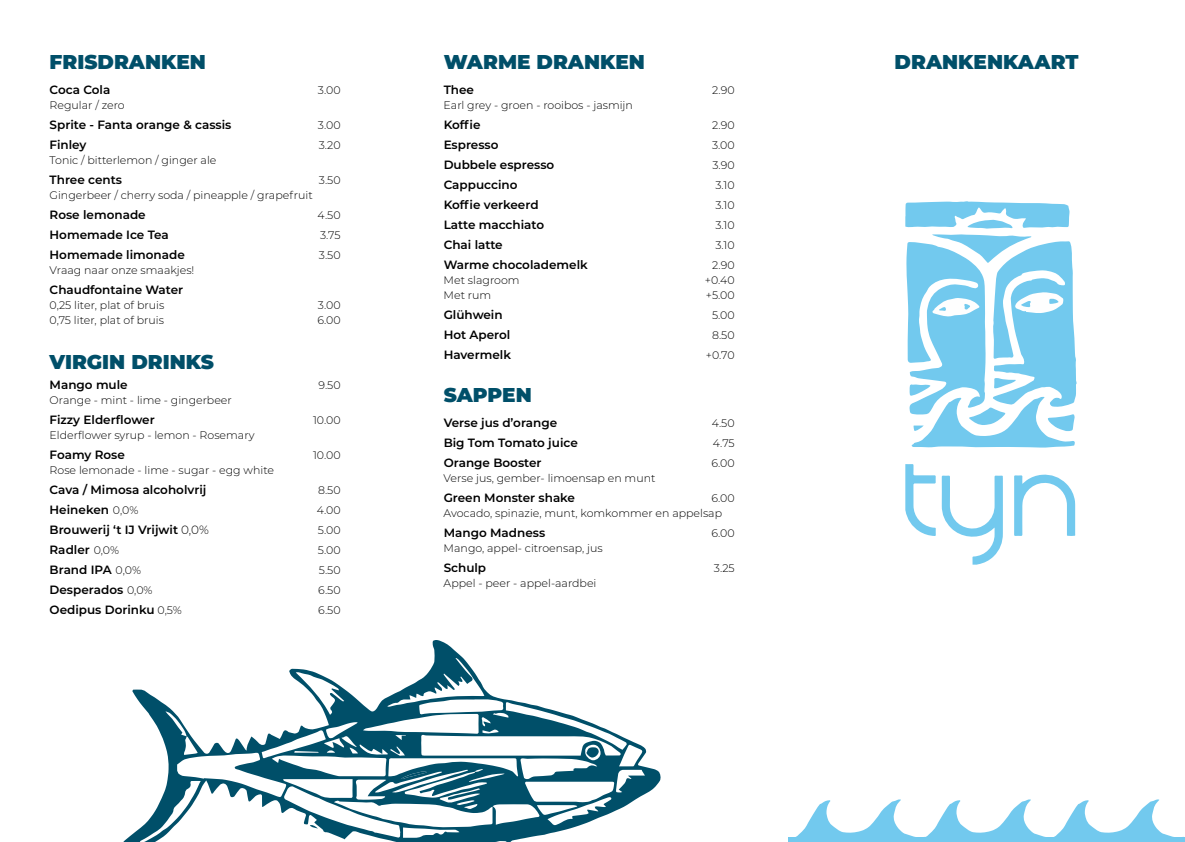
<style>
.page{position:relative;width:1185px;height:842px;background:#fff}
.page>*{position:absolute;margin:0;border:0;box-sizing:border-box;transform-origin:0 0}
.t1{font:900 20px "Montserrat";color:#004f69}
.t2{font:600 12px "Montserrat";color:#000}
.t3{font:300 11px/15px "Montserrat";color:#000}
.s1{font-weight:300;font-size:11px}
.s2{font-weight:300}
</style>
<div class="page">
<svg style="left:942px;top:475px;width:61px;height:90px"></svg>
<svg style="left:1014px;top:474px;width:61px;height:62px"></svg>
<svg style="left:905px;top:464px;width:31px;height:72px"></svg>
<svg style="left:905px;top:201px;width:171px;height:247px"></svg>
<svg style="left:796px;top:799px;width:388px;height:38px"></svg>
<div style="left:788px;top:837px;width:397px;height:5px;background:#72c9ee"></div>
<svg style="left:123px;top:640px;width:538px;height:202px"></svg>
<svg style="left:310px;top:824px;width:8px;height:4px"></svg>
<svg style="left:401px;top:771px;width:25px;height:8px"></svg>
<svg style="left:586px;top:747px;width:13px;height:11px"></svg>
<h1 class="t1" style="left:50px;top:47px;width:158px">FRISDRANKEN</h1>
<p class="t2" style="left:50px;top:81px;width:62px">Coca Cola</p>
<p class="t3" style="left:318px;top:82px;width:24px">3.00</p>
<p class="t3" style="left:50px;top:97px;width:77px">Regular / zero</p>
<p class="t2" style="left:50px;top:116px;width:183px">Sprite - Fanta orange &amp; cassis</p>
<p class="t3" style="left:318px;top:117px;width:24px">3.00</p>
<p class="t2" style="left:50px;top:136px;width:38px">Finley</p>
<p class="t3" style="left:319px;top:137px;width:23px">3.20</p>
<p class="t3" style="left:50px;top:152px;width:168px">Tonic / bitterlemon / ginger ale</p>
<p class="t2" style="left:50px;top:171px;width:74px">Three cents</p>
<p class="t3" style="left:319px;top:172px;width:23px">3.50</p>
<p class="t3" style="left:50px;top:187px;width:265px">Gingerbeer / cherry soda / pineapple / grapefruit</p>
<p class="t2" style="left:50px;top:206px;width:98px">Rose lemonade</p>
<p class="t3" style="left:318px;top:207px;width:24px">4.50</p>
<p class="t2" style="left:50px;top:226px;width:121px">Homemade Ice Tea</p>
<p class="t3" style="left:320px;top:227px;width:22px">3.75</p>
<p class="t2" style="left:50px;top:246px;width:137px">Homemade limonade</p>
<p class="t3" style="left:319px;top:247px;width:23px">3.50</p>
<p class="t3" style="left:50px;top:262px;width:146px">Vraag naar onze smaakjes!</p>
<p class="t2" style="left:50px;top:281px;width:135px">Chaudfontaine Water</p>
<p class="t3" style="left:50px;top:297px;width:116px">0,25 liter, plat of bruis</p>
<p class="t3" style="left:318px;top:297px;width:24px">3.00</p>
<p class="t3" style="left:50px;top:312px;width:116px">0,75 liter, plat of bruis</p>
<p class="t3" style="left:317px;top:312px;width:25px">6.00</p>
<h1 class="t1" style="left:50px;top:347px;width:166px">VIRGIN DRINKS</h1>
<p class="t2" style="left:50px;top:376px;width:80px">Mango mule</p>
<p class="t3" style="left:319px;top:377px;width:24px">9.50</p>
<p class="t3" style="left:50px;top:392px;width:184px">Orange - mint - lime - gingerbeer</p>
<p class="t2" style="left:50px;top:411px;width:107px">Fizzy Elderflower</p>
<p class="t3" style="left:313px;top:412px;width:29px">10.00</p>
<p class="t3" style="left:50px;top:427px;width:207px">Elderflower syrup - lemon - Rosemary</p>
<p class="t2" style="left:50px;top:446px;width:77px">Foamy Rose</p>
<p class="t3" style="left:313px;top:447px;width:29px">10.00</p>
<p class="t3" style="left:50px;top:462px;width:226px">Rose lemonade - lime - sugar - egg white</p>
<p class="t2" style="left:50px;top:481px;width:158px">Cava / Mimosa alcoholvrij</p>
<p class="t3" style="left:318px;top:482px;width:24px">8.50</p>
<p class="t2" style="left:50px;top:501px;width:90px">Heineken <span class="s1">0,0%</span></p>
<p class="t3" style="left:317px;top:502px;width:25px">4.00</p>
<p class="t2" style="left:50px;top:521px;width:161px">Brouwerij ‘t IJ Vrijwit <span class="s2">0,0%</span></p>
<p class="t3" style="left:318px;top:522px;width:24px">5.00</p>
<p class="t2" style="left:50px;top:541px;width:71px">Radler <span class="s1">0,0%</span></p>
<p class="t3" style="left:318px;top:542px;width:24px">5.00</p>
<p class="t2" style="left:50px;top:561px;width:93px">Brand IPA <span class="s1">0,0%</span></p>
<p class="t3" style="left:319px;top:562px;width:23px">5.50</p>
<p class="t2" style="left:50px;top:581px;width:104px">Desperados <span class="s1">0,0%</span></p>
<p class="t3" style="left:318px;top:582px;width:24px">6.50</p>
<p class="t2" style="left:50px;top:601px;width:134px">Oedipus Dorinku <span class="s1">0,5%</span></p>
<p class="t3" style="left:318px;top:602px;width:24px">6.50</p>
<h1 class="t1" style="left:444px;top:47px;width:203px">WARME DRANKEN</h1>
<h1 class="t1" style="left:895px;top:47px;width:185px">DRANKENKAART</h1>
<p class="t2" style="left:444px;top:81px;width:32px">Thee</p>
<p class="t3" style="left:712px;top:82px;width:24px">2.90</p>
<p class="t3" style="left:444px;top:97px;width:191px">Earl grey - groen - rooibos - jasmijn</p>
<p class="t2" style="left:444px;top:116px;width:38px">Koffie</p>
<p class="t3" style="left:712px;top:117px;width:24px">2.90</p>
<p class="t2" style="left:444px;top:136px;width:56px">Espresso</p>
<p class="t3" style="left:712px;top:137px;width:24px">3.00</p>
<p class="t2" style="left:444px;top:156px;width:112px">Dubbele espresso</p>
<p class="t3" style="left:712px;top:157px;width:24px">3.90</p>
<p class="t2" style="left:444px;top:176px;width:75px">Cappuccino</p>
<p class="t3" style="left:715px;top:177px;width:21px">3.10</p>
<p class="t2" style="left:444px;top:196px;width:96px">Koffie verkeerd</p>
<p class="t3" style="left:715px;top:197px;width:21px">3.10</p>
<p class="t2" style="left:444px;top:216px;width:102px">Latte macchiato</p>
<p class="t3" style="left:715px;top:217px;width:21px">3.10</p>
<p class="t2" style="left:444px;top:236px;width:61px">Chai latte</p>
<p class="t3" style="left:715px;top:237px;width:21px">3.10</p>
<p class="t2" style="left:444px;top:256px;width:146px">Warme chocolademelk</p>
<p class="t3" style="left:712px;top:257px;width:24px">2.90</p>
<p class="t3" style="left:444px;top:272px;width:77px">Met slagroom</p>
<p class="t3" style="left:705px;top:272px;width:31px">+0.40</p>
<p class="t3" style="left:444px;top:287px;width:49px">Met rum</p>
<p class="t3" style="left:706px;top:287px;width:30px">+5.00</p>
<p class="t2" style="left:444px;top:306px;width:61px">Glühwein</p>
<p class="t3" style="left:712px;top:307px;width:24px">5.00</p>
<p class="t2" style="left:444px;top:326px;width:68px">Hot Aperol</p>
<p class="t3" style="left:712px;top:327px;width:24px">8.50</p>
<p class="t2" style="left:444px;top:346px;width:69px">Havermelk</p>
<p class="t3" style="left:706px;top:347px;width:30px">+0.70</p>
<h1 class="t1" style="left:444px;top:380px;width:90px">SAPPEN</h1>
<p class="t2" style="left:444px;top:414px;width:115px">Verse jus d’orange</p>
<p class="t3" style="left:712px;top:415px;width:24px">4.50</p>
<p class="t2" style="left:444px;top:434px;width:136px">Big Tom Tomato juice</p>
<p class="t3" style="left:713px;top:435px;width:23px">4.75</p>
<p class="t2" style="left:444px;top:454px;width:99px">Orange Booster</p>
<p class="t3" style="left:711px;top:455px;width:25px">6.00</p>
<p class="t3" style="left:444px;top:470px;width:213px">Verse jus, gember- limoensap en munt</p>
<p class="t2" style="left:444px;top:489px;width:133px">Green Monster shake</p>
<p class="t3" style="left:444px;top:490px;width:293px;text-indent:268px">6.00<br>Avocado, spinazie, munt, komkommer en appelsap</p>
<p class="t2" style="left:444px;top:524px;width:103px">Mango Madness</p>
<p class="t3" style="left:711px;top:525px;width:25px">6.00</p>
<p class="t3" style="left:444px;top:540px;width:161px">Mango, appel- citroensap, jus</p>
<p class="t2" style="left:444px;top:559px;width:44px">Schulp</p>
<p class="t3" style="left:714px;top:560px;width:22px">3.25</p>
<p class="t3" style="left:444px;top:575px;width:154px">Appel - peer - appel-aardbei</p>
</div>
